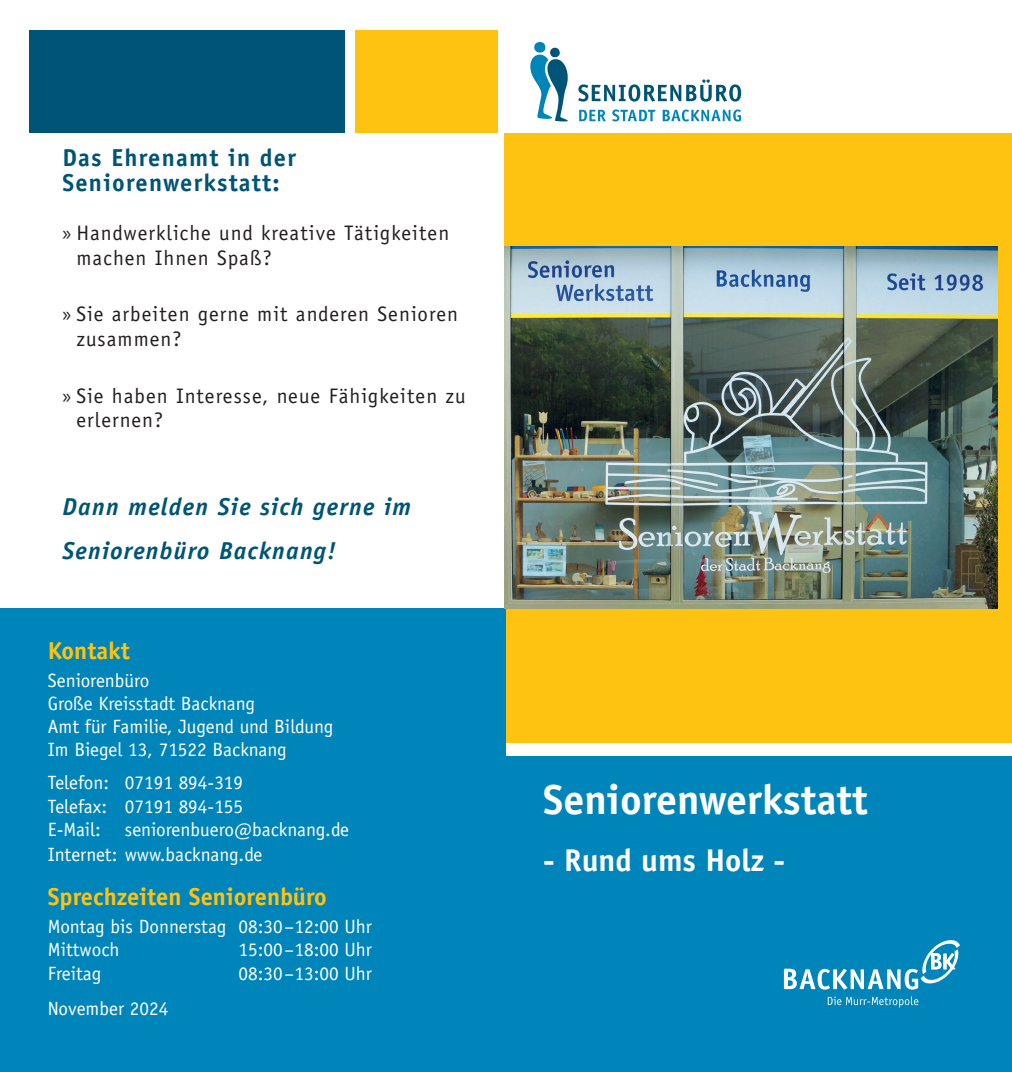
<style>
.page{position:relative;width:1012px;height:1072px;background:#fff}
.page>*{position:absolute;margin:0;border:0;box-sizing:border-box;transform-origin:0 0}
.t1{font:700 42px "Officina Sans Std";color:#fff}
.t2{font:700 31.5px "Officina Sans Std";color:#fff}
.t3{font:italic 700 24.5px/44.1px "Officina Sans Std";letter-spacing:.05em;color:#005476}
.t4{font:700 24.5px/24.5px "Officina Sans Std";letter-spacing:.05em;color:#005476}
.t5{font:700 24.5px "Officina Sans Std";color:#fec210}
.t6{font:21px/24.5px "Officina Sans Std";letter-spacing:.05em;color:#231f20}
.t7{font:19.25px/23.1px "Officina Sans Std";color:#fff}
.s1{font-family:"Myriad Pro"}
</style>
<div class="page">
<div style="left:504px;top:133px;width:508px;height:609px;background:#fec210"></div>
<div style="left:495px;top:756px;width:517px;height:315px;background:#0085bb"></div>
<svg style="left:530px;top:41px;width:38px;height:81px"></svg>
<svg style="left:579px;top:109px;width:162px;height:12px"></svg>
<svg style="left:578px;top:79px;width:163px;height:23px"></svg>
<svg style="left:784px;top:940px;width:176px;height:68px"></svg>
<div style="left:30px;top:31px;width:315px;height:102px;background:#005476"></div>
<div style="left:355px;top:31px;width:142px;height:102px;background:#fec210"></div>
<div style="left:0;top:609px;width:506px;height:462px;background:#0085bb"></div>
<img style="left:504px;top:247px;width:493px;height:362px">
<p class="t4" style="left:63px;top:145px;width:235px">Das Ehrenamt in der<br>Seniorenwerkstatt:</p>
<p class="t6" style="left:77px;top:221px;width:374px;text-indent:-14px"><span class="s1">»</span> Handwerkliche und kreative Tätigkeiten machen Ihnen Spaß?</p>
<p class="t6" style="left:77px;top:302px;width:383px;text-indent:-14px"><span class="s1">»</span> Sie arbeiten gerne mit anderen Senioren zusammen?</p>
<p class="t6" style="left:77px;top:383px;width:391px;text-indent:-14px"><span class="s1">»</span> Sie haben Interesse, neue Fähigkeiten zu erlernen?</p>
<p class="t3" style="left:63px;top:485px;width:350px">Dann melden Sie sich gerne im<br>Seniorenbüro Backnang!</p>
<p class="t5" style="left:48px;top:635px;width:84px">Kontakt</p>
<p class="t7" style="left:48px;top:669px;width:287px">Seniorenbüro<br>Große Kreisstadt Backnang<br>Amt für Familie, Jugend und Bildung<br>Im Biegel 13, 71522 Backnang</p>
<p class="t7" style="left:48px;top:771px;width:303px">Telefon: 07191 894-319<br>Telefax: 07191 894-155<br>E-Mail: seniorenbuero@backnang.de</p>
<p class="t7" style="left:48px;top:842px;width:216px">Internet: www.backnang.de</p>
<p class="t5" style="left:48px;top:881px;width:281px">Sprechzeiten Seniorenbüro</p>
<p class="t7" style="left:48px;top:915px;width:326px">Montag bis Donnerstag 08:30–12:00 Uhr<br>Mittwoch</p>
<p class="t7" style="left:239px;top:938px;width:135px">15:00–18:00 Uhr</p>
<p class="t7" style="left:48px;top:961px;width:55px">Freitag</p>
<p class="t7" style="left:239px;top:961px;width:135px">08:30–13:00 Uhr</p>
<p class="t7" style="left:48px;top:997px;width:122px">November 2024</p>
<h1 class="t1" style="left:543px;top:773px;width:326px">Seniorenwerkstatt</h1>
<h2 class="t2" style="left:543px;top:840px;width:244px">- Rund ums Holz -</h2>
</div>
